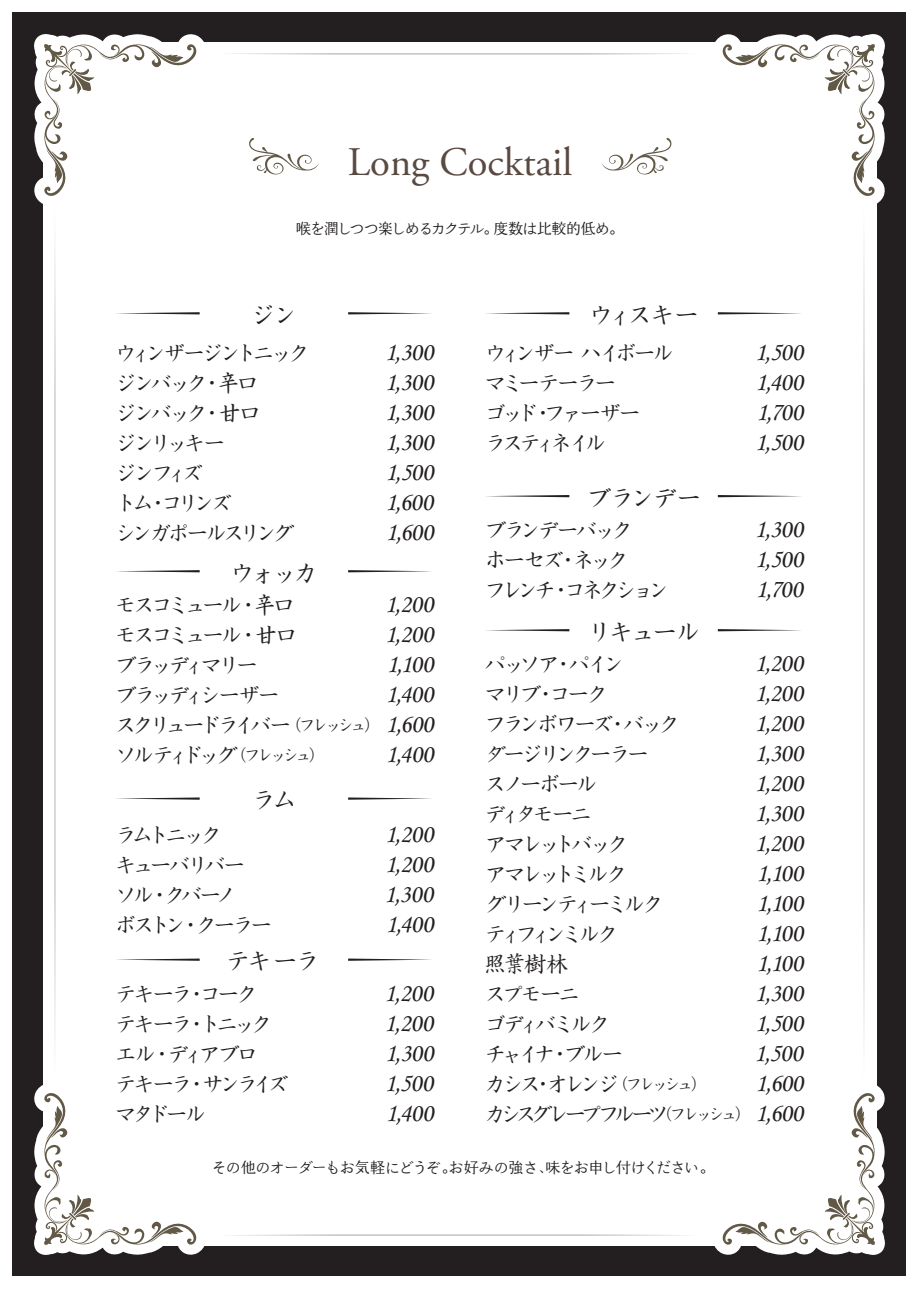
<style>
.page{position:relative;width:919px;height:1289px;background:#fff}
.page>*{position:absolute;margin:0;border:0;box-sizing:border-box;transform-origin:0 0}
.t1{font:40.5px "Adobe Garamond Pro";color:#594a41}
.t2{font:25.8px "NK Monotype Corsiva";letter-spacing:-.015em;color:#231f20}
.t3{font:25.5px "HG Seikaishotai PRO";letter-spacing:-.145em;color:#231f20}
.t4{font:22.5px "HG Seikaishotai PRO";letter-spacing:-.22em;color:#231f20}
.t5{font:22.5px/30px "HG Seikaishotai PRO";letter-spacing:-.24em;color:#231f20}
.t6{font:22.5px "HG Seikaishotai PRO";letter-spacing:-.3em;color:#231f20}
.t7{font:22.5px "HG Seikaishotai PRO";letter-spacing:-.175em;color:#231f20}
.t8{font:22.5px "HG Seikaishotai PRO";letter-spacing:-.25em;color:#231f20}
.t9{font:22.5px "HG Seikaishotai PRO";letter-spacing:-.2em;color:#231f20}
.t10{font:22.5px "HG Seikaishotai PRO";letter-spacing:-.185em;color:#231f20}
.t11{font:22.5px "HG Seikaishotai PRO";letter-spacing:-.315em;color:#231f20}
.t12{font:22.5px "HG Seikaishotai PRO";letter-spacing:-.19em;color:#231f20}
.t13{font:22.5px "HG Seikaishotai PRO";letter-spacing:-.26em;color:#231f20}
.t14{font:15px "Marumin Yoshino Std N R";letter-spacing:-.06em;color:#231f20}
.s1{font-size:16.8px}
.s2{font-family:"NK Monotype Corsiva";font-size:25.8px}
</style>
<div class="page">
<div style="left:13px;top:13px;width:893px;height:1263px;background:#231f20"></div>
<div style="left:43px;top:43px;width:833px;height:1203px;background:#fff"></div>
<svg style="left:231px;top:53px;width:456px;height:1px"></svg>
<svg style="left:261px;top:1234px;width:396px;height:1px"></svg>
<svg style="left:486px;top:629px;width:83px;height:2px"></svg>
<svg style="left:486px;top:495px;width:83px;height:2px"></svg>
<svg style="left:711px;top:34px;width:174px;height:1221px"></svg>
<svg style="left:486px;top:312px;width:83px;height:2px"></svg>
<svg style="left:348px;top:312px;width:84px;height:2px"></svg>
<svg style="left:348px;top:570px;width:84px;height:2px"></svg>
<svg style="left:348px;top:797px;width:84px;height:2px"></svg>
<svg style="left:348px;top:958px;width:84px;height:2px"></svg>
<svg style="left:34px;top:34px;width:173px;height:1221px"></svg>
<svg style="left:249px;top:138px;width:70px;height:36px"></svg>
<svg style="left:601px;top:138px;width:71px;height:36px"></svg>
<h1 class="t1" style="left:348px;top:137px;width:226px">Long Cocktail</h1>
<p class="t14" style="left:296px;top:220px;width:329px">喉を潤しつつ楽しめるカクテル。度数は比較的低め。</p>
<p class="t3" style="left:250px;top:302px;width:50px">ジン</p>
<p class="t4" style="left:114px;top:341px;width:197px">ウィンザージントニック</p>
<p class="t2" style="left:385px;top:336px;width:50px">1,300</p>
<p class="t4" style="left:114px;top:371px;width:146px">ジンバック・辛口</p>
<p class="t2" style="left:385px;top:366px;width:50px">1,300</p>
<p class="t4" style="left:114px;top:401px;width:148px">ジンバック・甘口</p>
<p class="t2" style="left:385px;top:396px;width:50px">1,300</p>
<p class="t4" style="left:114px;top:431px;width:113px">ジンリッキー</p>
<p class="t2" style="left:385px;top:426px;width:50px">1,300</p>
<p class="t4" style="left:114px;top:461px;width:91px">ジンフィズ</p>
<p class="t2" style="left:385px;top:456px;width:50px">1,500</p>
<p class="t4" style="left:114px;top:491px;width:120px">トム・コリンズ</p>
<p class="t2" style="left:385px;top:486px;width:49px">1,600</p>
<p class="t4" style="left:114px;top:521px;width:181px">シンガポールスリング</p>
<p class="t2" style="left:385px;top:516px;width:49px">1,600</p>
<p class="t3" style="left:230px;top:560px;width:90px">ウォッカ</p>
<p class="t4" style="left:114px;top:593px;width:182px">モスコミュール・辛口</p>
<p class="t2" style="left:384px;top:588px;width:50px">1,200</p>
<p class="t4" style="left:114px;top:623px;width:184px">モスコミュール・甘口</p>
<p class="t2" style="left:385px;top:618px;width:50px">1,200</p>
<p class="t4" style="left:114px;top:653px;width:145px">ブラッディマリー</p>
<p class="t2" style="left:386px;top:648px;width:48px">1,100</p>
<p class="t10" style="left:114px;top:683px;width:167px">ブラッディシーザー</p>
<p class="t2" style="left:385px;top:678px;width:49px">1,400</p>
<p class="t5" style="left:114px;top:709px;width:320px">スクリュードライバー<span class="s1">（フレッシュ）</span> <span class="s2">1,600</span>ソルティドッグ<span class="s1">（フレッシュ）</span></p>
<p class="t2" style="left:385px;top:738px;width:49px">1,400</p>
<p class="t3" style="left:251px;top:787px;width:48px">ラム</p>
<p class="t4" style="left:114px;top:823px;width:109px">ラムトニック</p>
<p class="t2" style="left:385px;top:818px;width:50px">1,200</p>
<p class="t4" style="left:114px;top:853px;width:132px">キューバリバー</p>
<p class="t2" style="left:385px;top:848px;width:50px">1,200</p>
<p class="t4" style="left:114px;top:883px;width:124px">ソル・クバーノ</p>
<p class="t2" style="left:384px;top:878px;width:50px">1,300</p>
<p class="t4" style="left:114px;top:913px;width:160px">ボストン・クーラー</p>
<p class="t2" style="left:385px;top:908px;width:49px">1,400</p>
<p class="t3" style="left:225px;top:948px;width:96px">テキーラ</p>
<p class="t4" style="left:114px;top:982px;width:145px">テキーラ・コーク</p>
<p class="t2" style="left:384px;top:977px;width:50px">1,200</p>
<p class="t4" style="left:114px;top:1012px;width:160px">テキーラ・トニック</p>
<p class="t2" style="left:384px;top:1007px;width:50px">1,200</p>
<p class="t4" style="left:114px;top:1042px;width:146px">エル・ディアブロ</p>
<p class="t2" style="left:385px;top:1037px;width:50px">1,300</p>
<p class="t5" style="left:114px;top:1068px;width:176px">テキーラ・サンライズ</p>
<p class="t2" style="left:384px;top:1067px;width:50px">1,500</p>
<p class="t4" style="left:114px;top:1102px;width:94px">マタドール</p>
<p class="t2" style="left:385px;top:1097px;width:49px">1,400</p>
<p class="t3" style="left:588px;top:302px;width:113px">ウィスキー</p>
<p class="t7" style="left:484px;top:341px;width:192px">ウィンザーハイボール</p>
<p class="t2" style="left:754px;top:336px;width:50px">1,500</p>
<p class="t7" style="left:484px;top:371px;width:134px">マミーテーラー</p>
<p class="t2" style="left:755px;top:366px;width:49px">1,400</p>
<p class="t4" style="left:484px;top:401px;width:158px">ゴッド・ファーザー</p>
<p class="t2" style="left:756px;top:396px;width:48px">1,700</p>
<p class="t13" style="left:484px;top:431px;width:124px">ラスティネイル</p>
<p class="t2" style="left:754px;top:426px;width:50px">1,500</p>
<p class="t3" style="left:586px;top:484px;width:117px">ブランデー</p>
<p class="t12" style="left:484px;top:518px;width:151px">ブランデーバック</p>
<p class="t2" style="left:754px;top:513px;width:50px">1,300</p>
<p class="t4" style="left:484px;top:548px;width:147px">ホーセズ・ネック</p>
<p class="t2" style="left:754px;top:543px;width:50px">1,500</p>
<p class="t8" style="left:484px;top:578px;width:187px">フレンチ・コネクション</p>
<p class="t2" style="left:755px;top:573px;width:48px">1,700</p>
<p class="t3" style="left:587px;top:618px;width:115px">リキュール</p>
<p class="t4" style="left:484px;top:652px;width:142px">パッソア・パイン</p>
<p class="t2" style="left:754px;top:647px;width:50px">1,200</p>
<p class="t4" style="left:484px;top:682px;width:126px">マリブ・コーク</p>
<p class="t2" style="left:754px;top:677px;width:50px">1,200</p>
<p class="t4" style="left:484px;top:712px;width:198px">フランボワーズ・バック</p>
<p class="t2" style="left:754px;top:707px;width:50px">1,200</p>
<p class="t9" style="left:484px;top:742px;width:166px">ダージリンクーラー</p>
<p class="t2" style="left:754px;top:737px;width:50px">1,300</p>
<p class="t4" style="left:484px;top:772px;width:115px">スノーボール</p>
<p class="t2" style="left:754px;top:767px;width:50px">1,200</p>
<p class="t4" style="left:484px;top:802px;width:109px">ディタモーニ</p>
<p class="t2" style="left:754px;top:797px;width:50px">1,300</p>
<p class="t4" style="left:484px;top:832px;width:146px">アマレットバック</p>
<p class="t2" style="left:754px;top:827px;width:50px">1,200</p>
<p class="t4" style="left:484px;top:862px;width:145px">アマレットミルク</p>
<p class="t2" style="left:756px;top:857px;width:48px">1,100</p>
<p class="t4" style="left:484px;top:892px;width:181px">グリーンティーミルク</p>
<p class="t2" style="left:756px;top:887px;width:48px">1,100</p>
<p class="t11" style="left:484px;top:922px;width:136px">ティフィンミルク</p>
<p class="t2" style="left:756px;top:917px;width:48px">1,100</p>
<p class="t4" style="left:484px;top:952px;width:85px">照葉樹林</p>
<p class="t2" style="left:756px;top:947px;width:48px">1,100</p>
<p class="t4" style="left:484px;top:982px;width:98px">スプモーニ</p>
<p class="t2" style="left:754px;top:977px;width:50px">1,300</p>
<p class="t4" style="left:484px;top:1012px;width:128px">ゴディバミルク</p>
<p class="t2" style="left:754px;top:1007px;width:50px">1,500</p>
<p class="t4" style="left:484px;top:1042px;width:141px">チャイナ・ブルー</p>
<p class="t2" style="left:754px;top:1037px;width:50px">1,500</p>
<p class="t4" style="left:484px;top:1072px;width:225px">カシス・オレンジ<span class="s1">（フレッシュ）</span></p>
<p class="t2" style="left:755px;top:1067px;width:49px">1,600</p>
<p class="t6" style="left:484px;top:1102px;width:320px">カシスグレープフルーツ<span class="s1">（フレッシュ）</span> <span class="s2">1, 600</span></p>
<p class="t14" style="left:212px;top:1159px;width:504px">その他のオーダーもお気軽にどうぞ。お好みの強さ、味をお申し付けください。</p>
</div>
